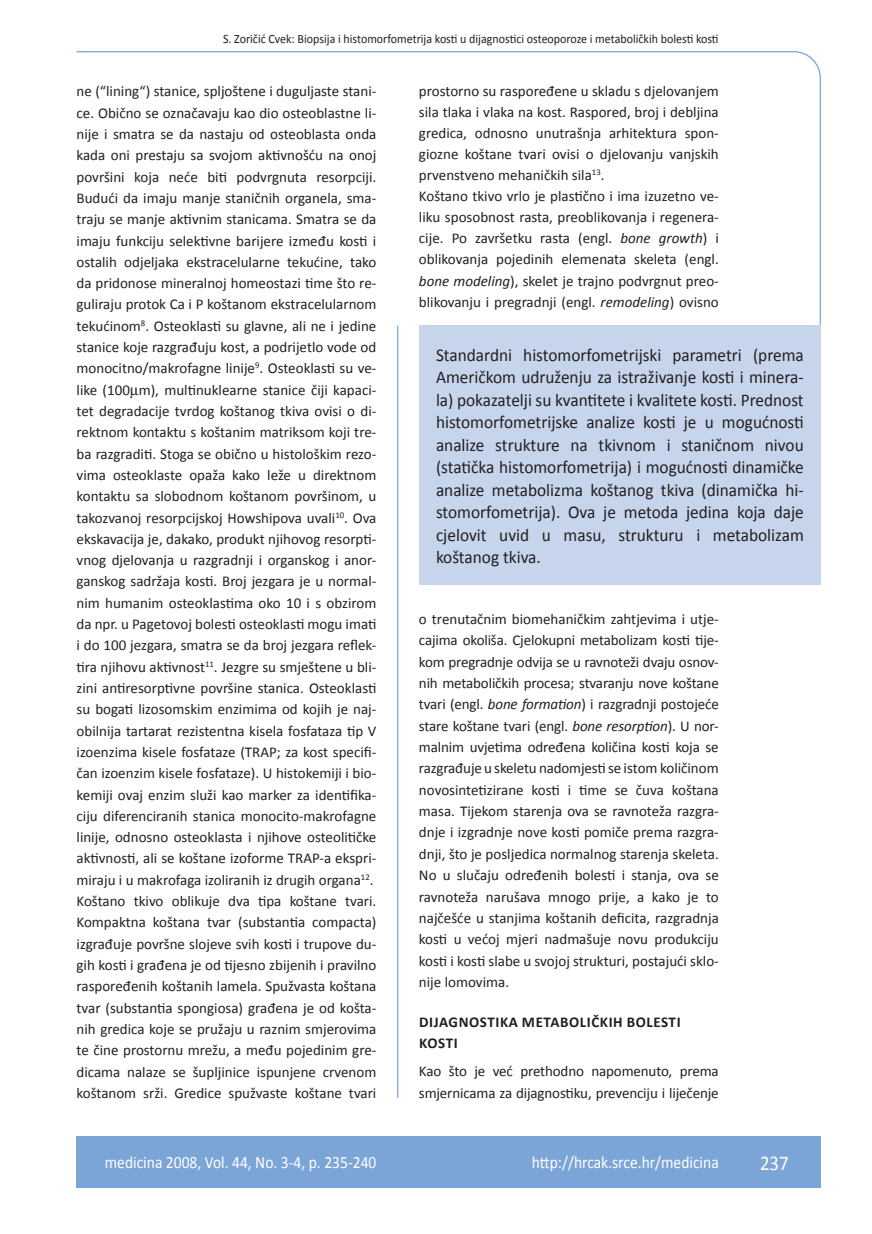
<style>
.page{position:relative;width:872px;height:1234px;background:#fff}
.page>*{position:absolute;margin:0;border:0;box-sizing:border-box;transform-origin:0 0}
.t1{font:21px "Calibri";color:#fff;scale:.9 1}
.anterfile{font:18px/22.5px "Calibri";color:#231f20;text-align:justify;scale:.96 1}
.t2{font:17.25px "Calibri";color:#fff;scale:.9 1}
.osnovni_tekst{font:15px/21.3px "Calibri";color:#231f20;text-align:justify}
.podnaslov{font:700 15px/21.3px "Calibri";letter-spacing:.04em;color:#231f20}
.glava{font:12.75px "Calibri";color:#231f20;scale:.94 1}
.s1{font-style:italic}
</style>
<div class="page">
<div style="left:419px;top:325px;width:402px;height:260px;background:#c6d5ec"></div>
<svg style="left:76px;top:51px;width:745px;height:275px"></svg>
<hr style="left:397px;top:325px;width:1px;height:772px;background:#7ca5d7">
<div style="left:77px;top:1135px;width:744px;height:51px;background:#7ca5d7"></div>
<p class="glava" style="left:223px;top:30px;width:529px">S. Zoričić Cvek: Biopsija i histomorfometrija kosti u dijagnostici osteoporoze i metaboličkih bolesti kosti</p>
<p class="osnovni_tekst" style="left:77px;top:80px;width:301px">ne (“lining“) stanice, spljoštene i duguljaste stani&shy;ce. Obično se označavaju kao dio osteoblastne li&shy;nije i smatra se da nastaju od osteoblasta onda kada oni prestaju sa svojom aktivnošću na onoj površini koja neće biti podvrgnuta resorpciji.<br>Budući da imaju manje staničnih organela, sma&shy;traju se manje aktivnim stanicama. Smatra se da imaju funkciju selektivne barijere između kosti i ostalih odjeljaka ekstracelularne tekućine, tako da pridonose mineralnoj homeostazi time što re&shy;guliraju protok Ca i P koštanom ekstracelularnom tekućinom<sup>8</sup>. Osteoklasti su glavne, ali ne i jedine stanice koje razgrađuju kost, a podrijetlo vode od monocitno/makrofagne linije<sup>9</sup>. Osteoklasti su ve&shy;like (100 m), multinuklearne stanice čiji kapaci&shy;tet degradacije tvrdog koštanog tkiva ovisi o di&shy;rektnom kontaktu s koštanim matriksom koji tre&shy;ba razgraditi. Stoga se obično u histološkim rezo&shy;vima osteoklaste opaža kako leže u direktnom kontaktu sa slobodnom koštanom površinom, u takozvanoj resorpcijskoj Howshipova uvali<sup>10</sup>. Ova ekskavacija je, dakako, produkt njihovog resorpti&shy;vnog djelovanja u razgradnji i organskog i anor&shy;ganskog sadržaja kosti. Broj jezgara je u normal&shy;nim humanim osteoklastima oko 10 i s obzirom da npr. u Pagetovoj bolesti osteoklasti mogu imati i do 100 jezgara, smatra se da broj jezgara reflek&shy;tira njihovu aktivnost<sup>11</sup>. Jezgre su smještene u bli&shy;zini antiresorptivne površine stanica. Osteoklasti su bogati lizosomskim enzimima od kojih je naj&shy;obilnija tartarat rezistentna kisela fosfataza tip V izoenzima kisele fosfataze (TRAP; za kost specifi&shy;čan izoenzim kisele fosfataze). U histokemiji i bio&shy;kemiji ovaj enzim služi kao marker za identifika&shy;ciju diferenciranih stanica monocito-makrofagne linije, odnosno osteoklasta i njihove osteolitičke aktivnosti, ali se koštane izoforme TRAP-a ekspri&shy;miraju i u makrofaga izoliranih iz drugih organa<sup>12</sup>.</p>
<p class="osnovni_tekst" style="left:77px;top:889px;width:301px">Koštano tkivo oblikuje dva tipa koštane tvari.<br>Kompaktna koštana tvar (substantia compacta) izgrađuje površne slojeve svih kosti i trupove du&shy;gih kosti i građena je od tijesno zbijenih i pravilno raspoređenih koštanih lamela. Spužvasta koštana tvar (substantia spongiosa) građena je od košta&shy;nih gredica koje se pružaju u raznim smjerovima te čine prostornu mrežu, a među pojedinim gre&shy;dicama nalaze se šupljinice ispunjene crvenom koštanom srži. Gredice spužvaste koštane tvari</p>
<p class="osnovni_tekst" style="left:419px;top:80px;width:301px">prostorno su raspoređene u skladu s djelovanjem sila tlaka i vlaka na kost. Raspored, broj i debljina gredica, odnosno unutrašnja arhitektura spon&shy;giozne koštane tvari ovisi o djelovanju vanjskih prvenstveno mehaničkih sila<sup>13</sup>.</p>
<p class="osnovni_tekst" style="left:419px;top:185px;width:301px">Koštano tkivo vrlo je plastično i ima izuzetno ve&shy;liku sposobnost rasta, preoblikovanja i regenera&shy;cije. Po završetku rasta (engl. <span class="s1">bone growth</span>) i oblikovanja pojedinih elemenata skeleta (engl. <span class="s1">bone modeling</span>), skelet je trajno podvrgnut preo&shy;blikovanju i pregradnji (engl. <span class="s1">remodeling</span>) ovisno</p>
<p class="anterfile" style="left:436px;top:342px;width:385px">Standardni histomorfometrijski parametri (prema Američkom udruženju za istraživanje kosti i minera&shy;la) pokazatelji su kvantitete i kvalitete kosti. Prednost histomorfometrijske analize kosti je u mogućnosti analize strukture na tkivnom i staničnom nivou (statička histomorfometrija) i mogućnosti dinamičke analize metabolizma koštanog tkiva (dinamička hi&shy;stomorfometrija). Ova je metoda jedina koja daje cjelovit uvid u masu, strukturu i metabolizam koštanog tkiva.</p>
<p class="osnovni_tekst" style="left:419px;top:607px;width:301px">o trenutačnim biomehaničkim zahtjevima i utje&shy;cajima okoliša. Cjelokupni metabolizam kosti tije&shy;kom pregradnje odvija se u ravnoteži dvaju osnov&shy;nih metaboličkih procesa; stvaranju nove koštane tvari (engl. <span class="s1">bone formation</span>) i razgradnji postojeće stare koštane tvari (engl. <span class="s1">bone resorption</span>). U nor&shy;malnim uvjetima određena količina kosti koja se razgrađuje u skeletu nadomjesti se istom količinom novosintetizirane kosti i time se čuva koštana masa. Tijekom starenja ova se ravnoteža razgra&shy;dnje i izgradnje nove kosti pomiče prema razgra&shy;dnji, što je posljedica normalnog starenja skeleta.<br>No u slučaju određenih bolesti i stanja, ova se ravnoteža narušava mnogo prije, a kako je to najčešće u stanjima koštanih deficita, razgradnja kosti u većoj mjeri nadmašuje novu produkciju kosti i kosti slabe u svojoj strukturi, postajući sklo&shy;nije lomovima.</p>
<p class="podnaslov" style="left:419px;top:1010px;width:263px">DIJAGNOSTIKA METABOLIČKIH BOLESTI<br>KOSTI</p>
<p class="osnovni_tekst" style="left:419px;top:1059px;width:301px">Kao što je već prethodno napomenuto, prema smjernicama za dijagnostiku, prevenciju i liječenje</p>
<p class="t2" style="left:105px;top:1151px;width:303px">medicina 2008, Vol. 44, No. 3-4, p. 235-240</p>
<p class="t2" style="left:532px;top:1151px;width:209px">http://hrcak.srce.hr/medicina</p>
<p class="t1" style="left:760px;top:1149px;width:33px">237</p>
</div>
